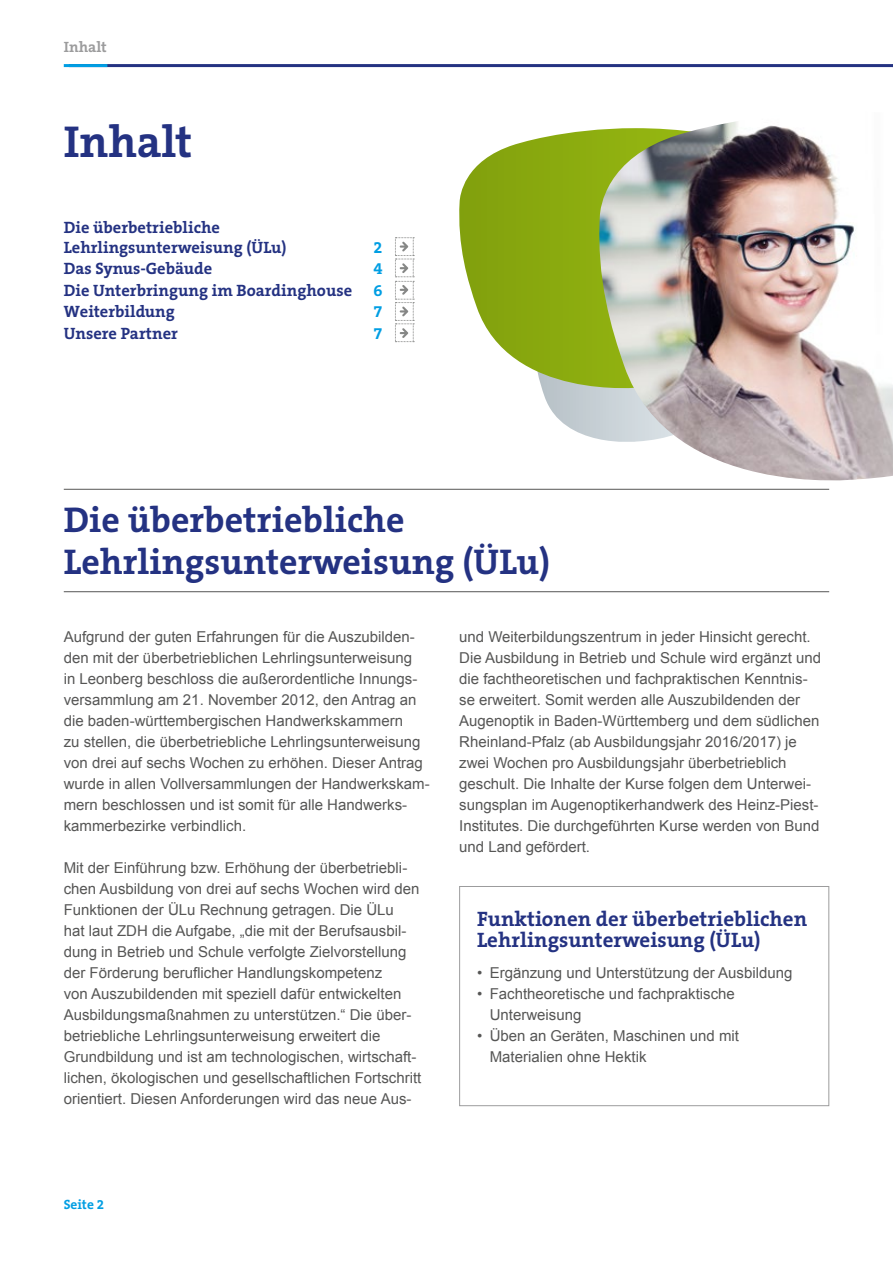
<style>
.page{position:relative;width:893px;height:1263px;background:#fff}
.page>*{position:absolute;margin:0;border:0;box-sizing:border-box;transform-origin:0 0}
.t1{font:700 45px "The Serif B7";color:#243282}
.t2{font:700 36px/42px "The Serif B7";color:#243282}
.t3{font:700 21px/21px "The Serif B7";color:#243282}
.t4{font:700 16.5px/19.5px "The Serif B7";color:#243282}
.t5{font:700 16.5px "The Serif B7";color:#009ee3}
.t6{font:15px/21px "Arial";color:#565655}
.t7{font:700 15px "The Serif B7";color:#9c9c9d}
.t8{font:700 13.5px "The Serif B7";color:#009ee3}
</style>
<div class="page">
<svg style="left:546px;top:401px;width:52px;height:38px"></svg>
<svg style="left:459px;top:129px;width:139px;height:272px"></svg>
<img style="left:598px;top:121px;width:295px;height:360px">
<div style="left:459px;top:886px;width:370px;height:220px;border:1px solid #9c9c9d"></div>
<hr style="left:64px;top:489px;width:765px;height:1px;background:#565655">
<hr style="left:64px;top:591px;width:765px;height:1px;background:#565655">
<svg style="left:395px;top:237px;width:19px;height:105px"></svg>
<hr style="left:69px;top:64px;width:824px;height:3px;background:#243282">
<hr style="left:64px;top:64px;width:43px;height:3px;background:#009ee3">
<p class="t7" style="left:64px;top:39px;width:44px">Inhalt</p>
<h1 class="t1" style="left:64px;top:118px;width:130px">Inhalt</h1>
<p class="t4" style="left:64px;top:218px;width:224px">Die überbetriebliche<br>Lehrlingsunterweisung (ÜLu)</p>
<p class="t5" style="left:374px;top:238px;width:11px">2</p>
<p class="t4" style="left:64px;top:259px;width:150px">Das Synus-Gebäude</p>
<p class="t5" style="left:374px;top:260px;width:11px">4</p>
<p class="t4" style="left:64px;top:281px;width:290px">Die Unterbringung im Boardinghouse</p>
<p class="t5" style="left:374px;top:282px;width:11px">6</p>
<p class="t4" style="left:64px;top:303px;width:113px">Weiterbildung</p>
<p class="t5" style="left:374px;top:303px;width:11px">7</p>
<p class="t4" style="left:64px;top:324px;width:116px">Unsere Partner</p>
<p class="t5" style="left:374px;top:325px;width:11px">7</p>
<h2 class="t2" style="left:64px;top:500px;width:488px">Die überbetriebliche<br>Lehrlingsunterweisung (ÜLu)</h2>
<p class="t6" style="left:64px;top:626px;width:367px">Aufgrund der guten Erfahrungen für die Auszubilden&shy;den mit der überbetrieblichen Lehrlingsunterweisung<br>in Leonberg beschloss die außerordentliche Innungs&shy;versammlung am 21. November 2012, den Antrag an die baden-württembergischen Handwerkskammern<br>zu stellen, die überbetriebliche Lehrlingsunterweisung von drei auf sechs Wochen zu erhöhen. Dieser Antrag wurde in allen Vollversammlungen der Handwerkskam&shy;mern beschlossen und ist somit für alle Handwerks&shy;kammerbezirke verbindlich.</p>
<p class="t6" style="left:64px;top:857px;width:359px">Mit der Einführung bzw. Erhöhung der überbetriebli&shy;chen Ausbildung von drei auf sechs Wochen wird den Funktionen der ÜLu Rechnung getragen. Die ÜLu<br>hat laut ZDH die Aufgabe, „die mit der Berufsausbil&shy;dung in Betrieb und Schule verfolgte Zielvorstellung der Förderung beruflicher Handlungskompetenz<br>von Auszubildenden mit speziell dafür entwickelten Ausbildungsmaßnahmen zu unterstützen.“ Die über&shy;betriebliche Lehrlingsunterweisung erweitert die Grundbildung und ist am technologischen, wirtschaft&shy;lichen, ökologischen und gesellschaftlichen Fortschritt orientiert. Diesen Anforderungen wird das neue Aus-</p>
<p class="t6" style="left:459px;top:626px;width:363px">und Weiterbildungszentrum in jeder Hinsicht gerecht.<br>Die Ausbildung in Betrieb und Schule wird ergänzt und die fachtheoretischen und fachpraktischen Kenntnis&shy;se erweitert. Somit werden alle Auszubildenden der Augenoptik in Baden-Württemberg und dem südlichen Rheinland-Pfalz (ab Ausbildungsjahr 2016/2017) je zwei Wochen pro Ausbildungsjahr überbetrieblich geschult. Die Inhalte der Kurse folgen dem Unterwei&shy;sungsplan im Augenoptikerhandwerk des Heinz-Piest-Institutes. Die durchgeführten Kurse werden von Bund und Land gefördert.</p>
<h3 class="t3" style="left:477px;top:909px;width:332px">Funktionen der überbetrieblichen<br>Lehrlingsunterweisung (ÜLu)</h3>
<p class="t6" style="left:477px;top:962px;width:317px">• Ergänzung und Unterstützung der Ausbildung</p>
<p class="t6" style="left:490px;top:983px;width:247px;text-indent:-13px">• Fachtheoretische und fachpraktische<br>Unterweisung</p>
<p class="t6" style="left:490px;top:1025px;width:251px;text-indent:-13px">• Üben an Geräten, Maschinen und mit<br>Materialien ohne Hektik</p>
<p class="t8" style="left:64px;top:1198px;width:42px">Seite 2</p>
</div>
